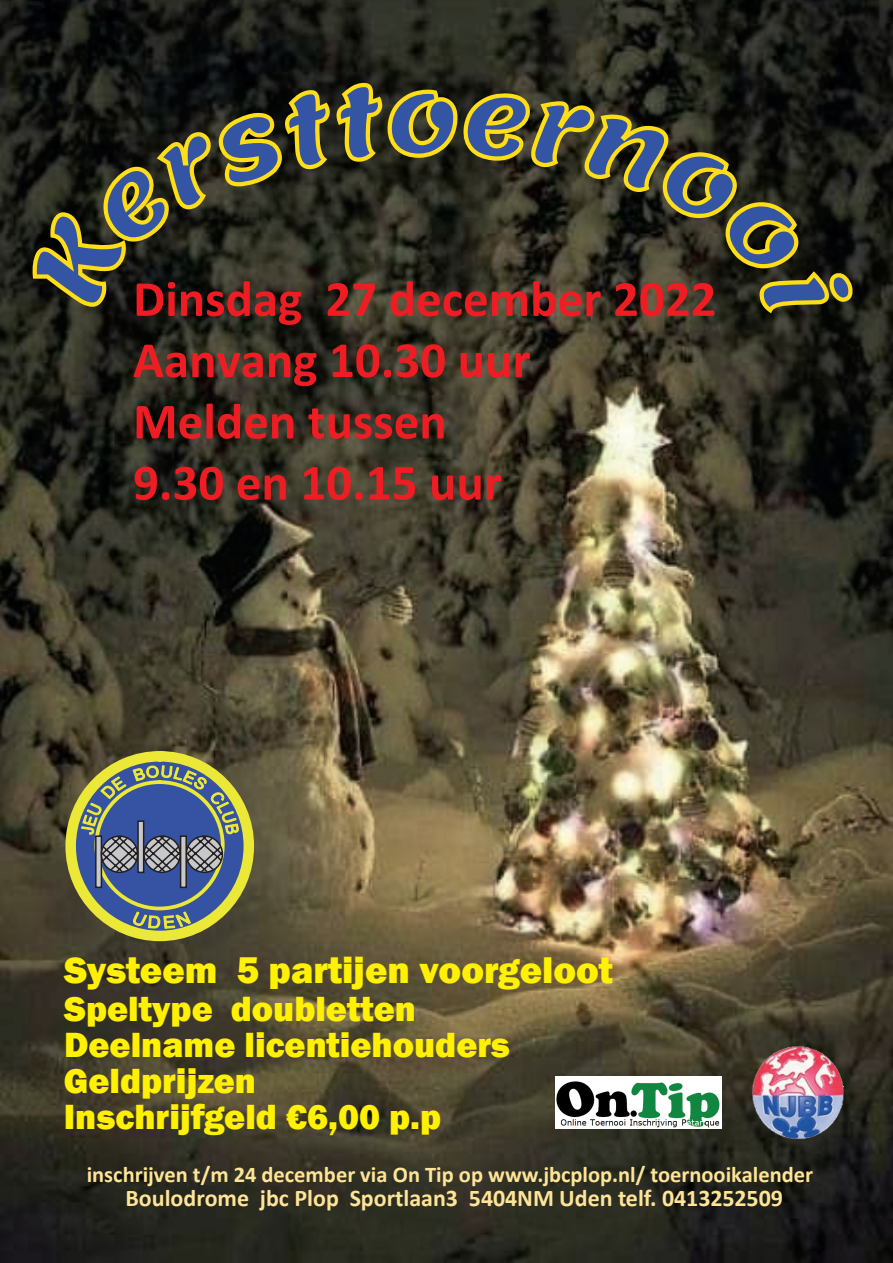
<style>
.page{position:relative;width:893px;height:1263px;background:#fff}
.page>*{position:absolute;margin:0;border:0;box-sizing:border-box;transform-origin:0 0}
.t1{font:700 51px/61.2px "Calibri";color:#ee1d23}
.t2{font:800 38.25px "Franklin Gothic";color:#fff101}
.t3{font:800 36px/36px "Franklin Gothic";color:#fff101}
.t4{font:700 24px "Calibri";color:#fee497}
.t5{font:700 22.5px "Calibri";color:#fee497}
</style>
<div class="page">
<img style="left:0;top:1px;width:893px;height:1262px">
<svg style="left:32px;top:132px;width:179px;height:175px;background:#3c3e2f"></svg>
<svg style="left:218px;top:90px;width:112px;height:96px;background:#525541"></svg>
<svg style="left:336px;top:83px;width:517px;height:230px;background:#3c3c2d"></svg>
<svg style="left:71px;top:756px;width:178px;height:178px;background:#5d738a"></svg>
<div style="left:65px;top:751px;width:189px;height:190px;border:10px solid #ebe837;border-radius:50%"></div>
<svg style="left:132px;top:910px;width:60px;height:40px;background:#858b56"></svg>
<svg style="left:95px;top:874px;width:7px;height:14px"></svg>
<svg style="left:180px;top:874px;width:7px;height:14px"></svg>
<svg style="left:80px;top:765px;width:159px;height:109px;background:#697781"></svg>
<img style="left:686px;top:1037px;width:207px;height:112px">
<img style="left:556px;top:1077px;width:165px;height:52px">
<h1 class="t1" style="left:133px;top:268px;width:585px">Dinsdag 27 december 2022<br>Aanvang 10.30 uur<br>Melden tussen<br>9.30 en 10.15 uur</h1>
<p class="t2" style="left:64px;top:946px;width:551px">Systeem 5 partijen voorgeloot</p>
<p class="t3" style="left:64px;top:991px;width:448px">Speltype doubletten<br>Deelname licentiehouders<br>Geldprijzen<br>Inschrijfgeld €6,00 p.p</p>
<p class="t5" style="left:87px;top:1159px;width:728px">inschrijven t/m 24 december via On Tip op www.jbcplop.nl/ toernooikalender</p>
<p class="t4" style="left:125px;top:1181px;width:659px">Boulodrome jbc Plop Sportlaan3 5404NM Uden telf. 0413252509</p>
</div>
